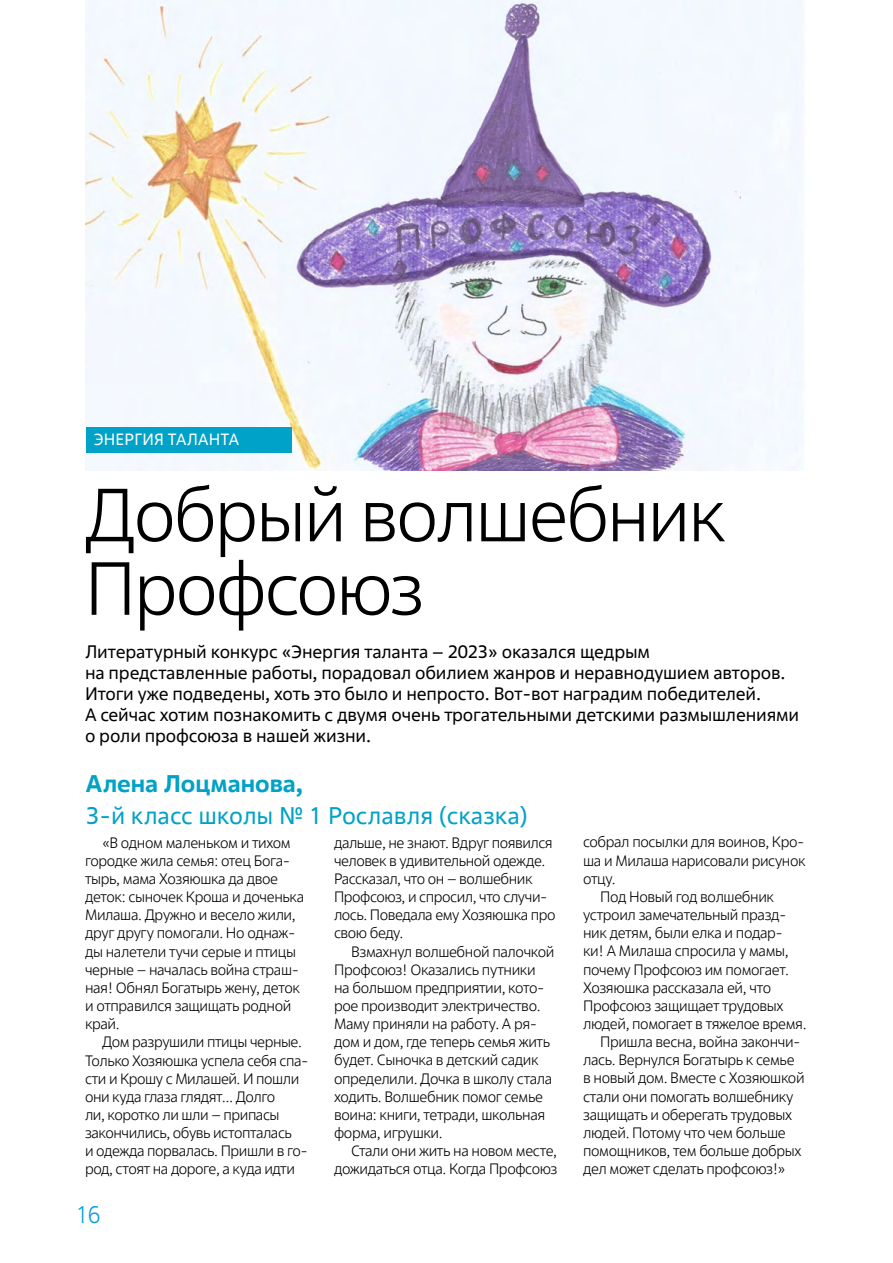
<style>
.page{position:relative;width:893px;height:1263px;background:#fff}
.page>*{position:absolute;margin:0;border:0;box-sizing:border-box;transform-origin:0 0}
.t1{font:300 75px/73.5px "Rosatom";letter-spacing:-.03em;color:#000}
.t2{font:24px "Rosatom";color:#00a2c7}
.t3{font:700 24px "Rosatom";color:#00a2c7}
.t4{font:300 24px "Rosatom";color:#009fdf;scale:.9 1}
.t5{font:18px/21px "Rosatom";letter-spacing:-.01em;color:#000}
.t6{font:16.2px "Rosatom";letter-spacing:.01em;color:#fff}
.t7{font:300 15px/18.1px "Rosatom";letter-spacing:-.025em;color:#000}
</style>
<div class="page">
<img style="left:86px;top:0;width:718px;height:470px">
<div style="left:86px;top:428px;width:206px;height:25px;background:#00a2c7"></div>
<p class="t6" style="left:94px;top:429px;width:147px">ЭНЕРГИЯ ТАЛАНТА</p>
<h1 class="t1" style="left:85px;top:479px;width:642px">Добрый волшебник<br>Профсоюз</h1>
<p class="t5" style="left:85px;top:641px;width:716px">Литературный конкурс «Энергия таланта – 2023» оказался щедрым<br>на представленные работы, порадовал обилием жанров и неравнодушием авторов.<br>Итоги уже подведены, хоть это было и непросто. Вот- вот наградим победителей.<br>А сейчас хотим познакомить с двумя очень трогательными детскими размышлениями о роли профсоюза в нашей жизни.</p>
<h2 class="t3" style="left:86px;top:768px;width:219px">Алена Лоцманова,</h2>
<h2 class="t2" style="left:86px;top:800px;width:444px">3- й класс школы № 1 Рославля (сказка)</h2>
<p class="t7" style="left:85px;top:833px;width:221px;text-indent:17px">«В одном маленьком и тихом городке жила семья: отец Бога&shy;тырь, мама Хозяюшка да двое деток: сыночек Кроша и доченька<br>Милаша. Дружно и весело жили, друг другу помогали. Но однаж&shy;ды налетели тучи серые и птицы черные – началась война страш&shy;ная! Обнял Богатырь жену, деток и отправился защищать родной край.</p>
<p class="t7" style="left:85px;top:1033px;width:225px;text-indent:17px">Дом разрушили птицы черные.<br>Только Хозяюшка успела себя спа&shy;сти и Крошу с Милашей. И пошли они куда глаза глядят… Долго<br>ли, коротко ли шли – припасы закончились, обувь истопталась<br>и одежда порвалась. Пришли в го&shy;род, стоят на дороге, а куда идти</p>
<p class="t7" style="left:583px;top:833px;width:223px">собрал посылки для воинов, Кро-</p>
<p class="t7" style="left:583px;top:851px;width:224px">ша и Милаша нарисовали рисунок</p>
<p class="t7" style="left:583px;top:870px;width:34px">отцу.</p>
<p class="t7" style="left:600px;top:888px;width:175px">Под Новый год волшебник</p>
<p class="t7" style="left:583px;top:906px;width:205px">устроил замечательный празд-</p>
<p class="t7" style="left:583px;top:924px;width:201px">ник детям, были елка и подар-</p>
<p class="t7" style="left:583px;top:942px;width:207px">ки! А Милаша спросила у мамы,</p>
<p class="t7" style="left:583px;top:960px;width:207px">почему Профсоюз им помогает.</p>
<p class="t7" style="left:583px;top:978px;width:190px">Хозяюшка рассказала ей, что</p>
<p class="t7" style="left:583px;top:997px;width:202px">Профсоюз защищает трудовых</p>
<p class="t7" style="left:583px;top:1015px;width:225px">людей, помогает в тяжелое время.</p>
<p class="t7" style="left:600px;top:1033px;width:202px">Пришла весна, война закончи-</p>
<p class="t7" style="left:583px;top:1051px;width:213px">лась. Вернулся Богатырь к семье</p>
<p class="t7" style="left:583px;top:1069px;width:223px">в новый дом. Вместе с Хозяюшкой</p>
<p class="t7" style="left:583px;top:1087px;width:212px">стали они помогать волшебнику</p>
<p class="t7" style="left:583px;top:1106px;width:210px">защищать и оберегать трудовых</p>
<p class="t7" style="left:583px;top:1124px;width:204px">людей. Потому что чем больше</p>
<p class="t7" style="left:583px;top:1142px;width:220px">помощников, тем больше добрых</p>
<p class="t7" style="left:583px;top:1160px;width:204px">дел может сделать профсоюз!»</p>
<p class="t7" style="left:334px;top:833px;width:223px">дальше, не знают. Вдруг появился человек в удивительной одежде.<br>Рассказал, что он – волшебник<br>Профсоюз, и спросил, что случи&shy;лось. Поведала ему Хозяюшка про свою беду.</p>
<p class="t7" style="left:334px;top:942px;width:222px;text-indent:17px">Взмахнул волшебной палочкой<br>Профсоюз! Оказались путники на большом предприятии, кото&shy;рое производит электричество.<br>Маму приняли на работу. А ря&shy;дом и дом, где теперь семья жить будет. Сыночка в детский садик определили. Дочка в школу стала ходить. Волшебник помог семье воина: книги, тетради, школьная форма, игрушки.</p>
<p class="t7" style="left:334px;top:1142px;width:225px;text-align:right">Стали они жить на новом месте, дожидаться отца. Когда Профсоюз</p>
<h2 class="t4" style="left:76px;top:1199px;width:28px">16</h2>
</div>
